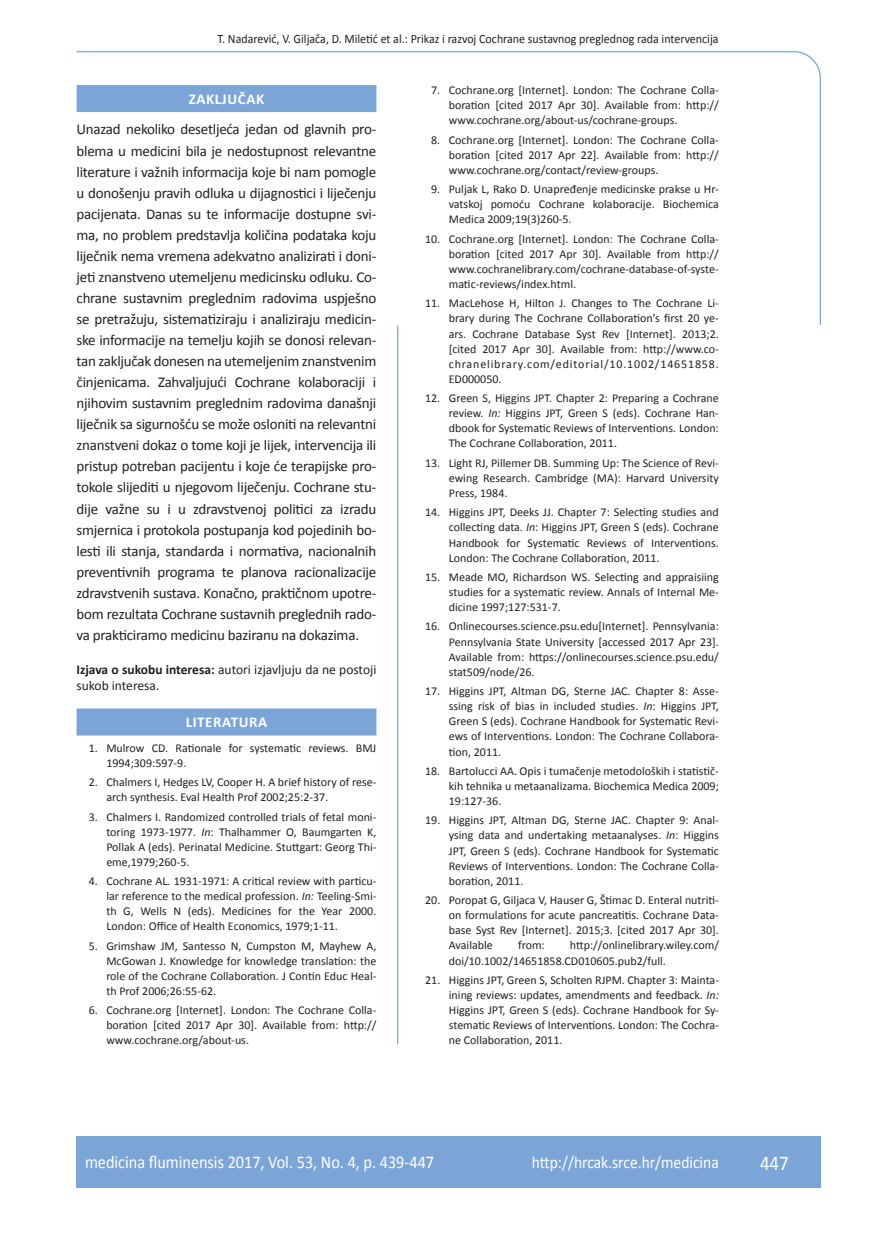
<style>
.page{position:relative;width:872px;height:1234px;background:#fff}
.page>*{position:absolute;margin:0;border:0;box-sizing:border-box;transform-origin:0 0}
.t1{font:21px "Calibri";color:#fff;scale:.9 1}
.t2{font:18px "Calibri";color:#fff;scale:.9 1}
.t3{font:17.25px "Calibri";color:#fff;scale:.9 1}
.t4{font:15px/21px "Calibri";letter-spacing:-.015em;color:#231f20;text-align:justify}
.t5{font:700 15px "Calibri";letter-spacing:.04em;color:#fff}
.t6{font:13.5px/16.5px "Calibri";color:#231f20}
.t7{font:12.75px "Calibri";color:#231f20;scale:.94 1}
.t8{font:12px/15.1px "Calibri";color:#231f20;text-align:justify}
.s1{font-weight:700}
.s2{font-style:italic}
</style>
<div class="page">
<svg style="left:76px;top:51px;width:745px;height:275px"></svg>
<hr style="left:397px;top:325px;width:1px;height:719px;background:#7ca5d7">
<div style="left:77px;top:1135px;width:744px;height:51px;background:#7ca5d7"></div>
<div style="left:77px;top:85px;width:299px;height:27px;background:#7ca5d7"></div>
<div style="left:77px;top:708px;width:299px;height:27px;background:#7ca5d7"></div>
<p class="t7" style="left:217px;top:30px;width:534px">T. Nadarević, V. Giljača, D. Miletić et al.: Prikaz i razvoj Cochrane sustavnog preglednog rada intervencija</p>
<p class="t5" style="left:189px;top:90px;width:77px">ZAKLJUČAK</p>
<p class="t4" style="left:77px;top:118px;width:301px">Unazad nekoliko desetljeća jedan od glavnih pro&shy;blema u medicini bila je nedostupnost relevantne literature i važnih informacija koje bi nam pomogle u donošenju pravih odluka u dijagnostici i liječenju pacijenata. Danas su te informacije dostupne svi&shy;ma, no problem predstavlja količina podataka koju liječnik nema vremena adekvatno analizirati i doni&shy;jeti znanstveno utemeljenu medicinsku odluku. Co&shy;chrane sustavnim preglednim radovima uspješno se pretražuju, sistematiziraju i analiziraju medicin&shy;ske informacije na temelju kojih se donosi relevan&shy;tan zaključak donesen na utemeljenim znanstvenim činjenicama. Zahvaljujući Cochrane kolaboraciji i njihovim sustavnim preglednim radovima današnji liječnik sa sigurnošću se može osloniti na relevantni znanstveni dokaz o tome koji je lijek, intervencija ili pristup potreban pacijentu i koje će terapijske pro&shy;tokole slijediti u njegovom liječenju. Cochrane stu&shy;dije važne su i u zdravstvenoj politici za izradu smjernica i protokola postupanja kod pojedinih bo&shy;lesti ili stanja, standarda i normativa, nacionalnih preventivnih programa te planova racionalizacije zdravstvenih sustava. Konačno, praktičnom upotre&shy;bom rezultata Cochrane sustavnih preglednih rado&shy;va prakticiramo medicinu baziranu na dokazima.</p>
<p class="t6" style="left:77px;top:660px;width:301px"><span class="s1">Izjava o sukobu interesa:</span> autori izjavljuju da ne postoji sukob interesa.</p>
<p class="t5" style="left:186px;top:712px;width:17px">Literatura</p>
<p class="t8" style="left:106px;top:739px;width:271px;text-indent:-18px">1. Mulrow CD. Rationale for systematic reviews. BMJ<br>1994;309:597-9.</p>
<p class="t8" style="left:106px;top:774px;width:271px;text-indent:-18px">2. Chalmers I, Hedges LV, Cooper H. A brief history of rese&shy;arch synthesis. Eval Health Prof 2002;25:2-37.</p>
<p class="t8" style="left:106px;top:808px;width:271px;text-indent:-18px">3. Chalmers I. Randomized controlled trials of fetal moni&shy;toring 1973-1977. <span class="s2">In</span>: Thalhammer O, Baumgarten K, Pollak A (eds). Perinatal Medicine. Stuttgart: Georg Thi&shy;eme,1979;260-5.</p>
<p class="t8" style="left:106px;top:872px;width:272px;text-indent:-18px">4. Cochrane AL. 1931-1971: A critical review with particu&shy;lar reference to the medical profession. <span class="s2">In:</span> Teeling-Smi&shy;th G, Wells N (eds). Medicines for the Year 2000.<br>London: Office of Health Economics, 1979;1-11.</p>
<p class="t8" style="left:106px;top:937px;width:271px;text-indent:-18px">5. Grimshaw JM, Santesso N, Cumpston M, Mayhew A, McGowan J. Knowledge for knowledge translation: the role of the Cochrane Collaboration. J Contin Educ Heal&shy;th Prof 2006;26:55-62.</p>
<p class="t8" style="left:106px;top:1001px;width:272px;text-indent:-18px">6. Cochrane.org [Internet]. London: The Cochrane Colla&shy;boration [cited 2017 Apr 30]. Available from: http:// www.cochrane.org/about-us.</p>
<p class="t8" style="left:449px;top:82px;width:272px;text-indent:-18px">7. Cochrane.org [Internet]. London: The Cochrane Colla&shy;boration [cited 2017 Apr 30]. Available from: http:// www.cochrane.org/about-us/cochrane-groups.</p>
<p class="t8" style="left:449px;top:131px;width:272px;text-indent:-18px">8. Cochrane.org [Internet]. London: The Cochrane Colla&shy;boration [cited 2017 Apr 22]. Available from: http:// www.cochrane.org/contact/review-groups.</p>
<p class="t8" style="left:449px;top:181px;width:271px;text-indent:-18px">9. Puljak L, Rako D. Unapređenje medicinske prakse u Hr&shy;vatskoj pomoću Cochrane kolaboracije. Biochemica Medica 2009;19(3)260-5.</p>
<p class="t8" style="left:449px;top:230px;width:271px;text-indent:-24px">10. Cochrane.org [Internet]. London: The Cochrane Colla&shy;boration [cited 2017 Apr 30]. Available from http:// www.cochranelibrary.com/cochrane-database-of-syste&shy;matic-reviews/index.html.</p>
<p class="t8" style="left:449px;top:295px;width:271px;text-indent:-24px">11. MacLehose H, Hilton J. Changes to The Cochrane Li&shy;brary during The Cochrane Collaboration’s first 20 ye&shy;ars. Cochrane Database Syst Rev [Internet]. 2013;2. [cited 2017 Apr 30]. Available from: http://www.co&shy;chranelibrary.com/editorial/10.1002/14651858.<br>ED000050.</p>
<p class="t8" style="left:449px;top:390px;width:271px;text-indent:-24px">12. Green S, Higgins JPT. Chapter 2: Preparing a Cochrane review. <span class="s2">In:</span> Higgins JPT, Green S (eds). Cochrane Han&shy;dbook for Systematic Reviews of Interventions. London:<br>The Cochrane Collaboration, 2011.</p>
<p class="t8" style="left:449px;top:454px;width:271px;text-indent:-24px">13. Light RJ, Pillemer DB. Summing Up: The Science of Revi&shy;ewing Research. Cambridge (MA): Harvard University Press, 1984.</p>
<p class="t8" style="left:449px;top:504px;width:271px;text-indent:-24px">14. Higgins JPT, Deeks JJ. Chapter 7: Selecting studies and collecting data. <span class="s2">In</span>: Higgins JPT, Green S (eds). Cochrane Handbook for Systematic Reviews of Interventions.<br>London: The Cochrane Collaboration, 2011.</p>
<p class="t8" style="left:449px;top:568px;width:271px;text-indent:-24px">15. Meade MO, Richardson WS. Selecting and appraisiing studies for a systematic review. Annals of Internal Me&shy;dicine 1997;127:531-7.</p>
<p class="t8" style="left:449px;top:618px;width:271px;text-indent:-24px">16. Onlinecourses.science.psu.edu[Internet]. Pennsylvania:<br>Pennsylvania State University [accessed 2017 Apr 23].<br>Available from: https://onlinecourses.science.psu.edu/ stat509/node/26.</p>
<p class="t8" style="left:449px;top:682px;width:271px;text-indent:-24px">17. Higgins JPT, Altman DG, Sterne JAC. Chapter 8: Asse&shy;ssing risk of bias in included studies. <span class="s2">In</span>: Higgins JPT, Green S (eds). Cochrane Handbook for Systematic Revi&shy;ews of Interventions. London: The Cochrane Collabora&shy;tion, 2011.</p>
<p class="t8" style="left:449px;top:762px;width:271px;text-indent:-24px">18. Bartolucci AA. Opis i tumačenje metodoloških i statistič&shy;kih tehnika u metaanalizama. Biochemica Medica 2009; 19:127-36.</p>
<p class="t8" style="left:449px;top:812px;width:271px;text-indent:-24px">19. Higgins JPT, Altman DG, Sterne JAC. Chapter 9: Anal&shy;ysing data and undertaking metaanalyses. <span class="s2">In</span>: Higgins JPT, Green S (eds). Cochrane Handbook for Systematic Reviews of Interventions. London: The Cochrane Colla&shy;boration, 2011.</p>
<p class="t8" style="left:449px;top:891px;width:271px;text-indent:-24px">20. Poropat G, Giljaca V, Hauser G, Štimac D. Enteral nutriti&shy;on formulations for acute pancreatitis. Cochrane Data&shy;base Syst Rev [Internet]. 2015;3. [cited 2017 Apr 30].<br>Available</p>
<p class="t8" style="left:449px;top:937px;width:272px;text-indent:121px">http://onlinelibrary.wiley.com/ doi/10.1002/14651858.CD010605.pub2/full.</p>
<p class="t8" style="left:449px;top:971px;width:272px;text-indent:-24px">21. Higgins JPT, Green S, Scholten RJPM. Chapter 3: Mainta&shy;ining reviews: updates, amendments and feedback. <span class="s2">In:<br></span>Higgins JPT, Green S (eds). Cochrane Handbook for Sy&shy;stematic Reviews of Interventions. London: The Cochra&shy;ne Collaboration, 2011.</p>
<p class="t8" style="left:518px;top:937px;width:28px">from:</p>
<h2 class="t2" style="left:85px;top:1150px;width:389px">medicina fluminensis 2017, Vol. 53, No. 4, p. 439-447</h2>
<h3 class="t3" style="left:532px;top:1151px;width:209px">http://hrcak.srce.hr/medicina</h3>
<h1 class="t1" style="left:760px;top:1149px;width:33px">447</h1>
</div>
